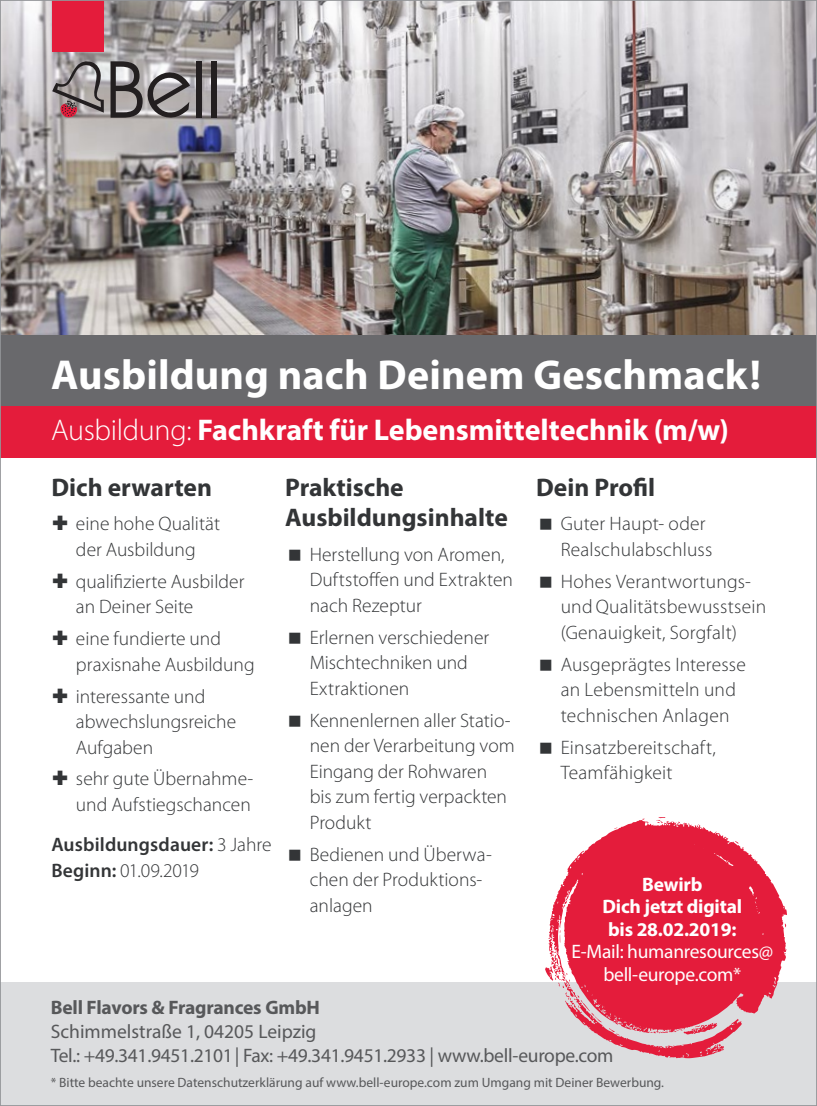
<style>
.page{position:relative;width:817px;height:1106px;background:#fff}
.page>*{position:absolute;margin:0;border:0;box-sizing:border-box;transform-origin:0 0}
.t1{font:700 42px "Myriad Pro";letter-spacing:.005em;color:#fff}
.t2{font:700 30px "Myriad Pro";letter-spacing:-.005em;color:#fff}
.Fließtext{font:700 25.5px/30.6px "Myriad Pro";color:#333537}
.t3{font:300 19.5px/25.5px "Myriad Pro";letter-spacing:.005em;color:#333537}
.t4{font:19.5px/24px "Myriad Pro";letter-spacing:-.015em;color:#57585a}
.Aufzählung_PLUS{font:600 19.5px/25.5px "Myriad Pro";letter-spacing:.005em;color:#333537}
.t5{font:19.5px/22.5px "Myriad Pro";letter-spacing:-.015em;color:#fff;text-align:center}
.t6{font:700 19.5px/22.5px "Myriad Pro";letter-spacing:-.01em;color:#fff;text-align:center}
.t7{font:700 19.5px "Myriad Pro";letter-spacing:-.01em;color:#57585a}
.t8{font:13.5px "Myriad Pro";color:#57585a}
.s1{font-weight:300}
</style>
<div class="page">
<img style="left:2px;top:2px;width:812px;height:333px">
<div style="left:0;top:406px;width:816px;height:51px;background:#e41c3b"></div>
<div style="left:0;top:335px;width:816px;height:71px;background:#69696c"></div>
<div style="left:52px;top:0;width:52px;height:52px;background:#e41c3b"></div>
<svg style="left:52px;top:61px;width:52px;height:56px;background:#988b8c"></svg>
<div style="left:211px;top:61px;width:5px;height:57px;background:#231f20"></div>
<div style="left:197px;top:61px;width:5px;height:57px;background:#231f20"></div>
<svg style="left:110px;top:61px;width:80px;height:57px;background:#878384"></svg>
<div style="left:0;top:982px;width:816px;height:124px;background:#dcdddf"></div>
<svg style="left:549px;top:820px;width:237px;height:205px;fill:#e41c3b"></svg>
<svg style="left:545px;top:929px;width:196px;height:129px"></svg>
<div style="left:776px;top:812px;width:31px;height:30px;background:#fff"></div>
<h1 class="t1" style="left:51px;top:348px;width:711px">Ausbildung nach Deinem Geschmack!</h1>
<p class="t2" style="left:51px;top:410px;width:679px"><span class="s1">Ausbildung:</span> Fachkraft für Lebensmitteltechnik (m/w)</p>
<p class="Fließtext" style="left:51px;top:471px;width:162px">Dich erwarten</p>
<p class="t3" style="left:76px;top:511px;width:146px">eine hohe Qualität der Ausbildung</p>
<p class="t3" style="left:76px;top:568px;width:170px">qualifizierte Ausbilder an Deiner Seite</p>
<p class="t3" style="left:76px;top:625px;width:180px">eine fundierte und praxisnahe Ausbildung</p>
<p class="t3" style="left:76px;top:683px;width:162px">interessante und abwechslungsreiche<br>Aufgaben</p>
<p class="t3" style="left:76px;top:766px;width:179px">sehr gute Übernahme&shy;und Aufstiegschancen</p>
<p class="Aufzählung_PLUS" style="left:51px;top:831px;width:222px">Ausbildungsdauer: <span class="s1">3 Jahre<br></span>Beginn: <span class="s1">01.09.2019</span></p>
<p class="Fließtext" style="left:536px;top:471px;width:121px">Dein Profil</p>
<p class="t3" style="left:560px;top:511px;width:153px">Guter Haupt- oder<br>Realschulabschluss</p>
<p class="t3" style="left:560px;top:568px;width:207px">Hohes Verantwortungs&shy;und Qualitätsbewusstsein (Genauigkeit, Sorgfalt)</p>
<p class="t3" style="left:560px;top:651px;width:187px">Ausgeprägtes Interesse an Lebensmitteln und technischen Anlagen</p>
<p class="t3" style="left:560px;top:734px;width:156px">Einsatzbereitschaft,<br>Teamfähigkeit</p>
<p class="Fließtext" style="left:285px;top:471px;width:224px">Praktische<br>Ausbildungsinhalte</p>
<p class="t3" style="left:309px;top:541px;width:205px">Herstellung von Aromen,<br>Duftstoffen und Extrakten nach Rezeptur</p>
<p class="t3" style="left:309px;top:624px;width:181px">Erlernen verschiedener<br>Mischtechniken und<br>Extraktionen</p>
<p class="t3" style="left:309px;top:707px;width:207px">Kennenlernen aller Statio&shy;nen der Verarbeitung vom<br>Eingang der Rohwaren<br>bis zum fertig verpackten<br>Produkt</p>
<p class="t3" style="left:309px;top:841px;width:184px">Bedienen und Überwa&shy;chen der Produktions&shy;anlagen</p>
<p class="t6" style="left:602px;top:872px;width:141px">Bewirb<br>Dich jetzt digital bis 28.02.2019:</p>
<p class="t5" style="left:571px;top:940px;width:203px">E-Mail: humanresources@ bell-europe.com*</p>
<p class="t7" style="left:51px;top:994px;width:271px">Bell Flavors &amp; Fragrances GmbH</p>
<p class="t4" style="left:51px;top:1019px;width:564px">Schimmelstraße 1, 04205 Leipzig<br>Tel.: +49.341.9451.2101 | Fax: +49.341.9451.2933 | www.bell-europe.com</p>
<p class="t8" style="left:51px;top:1073px;width:614px">* Bitte beachte unsere Datenschutzerklärung auf www.bell-europe.com zum Umgang mit Deiner Bewerbung.</p>
</div>
